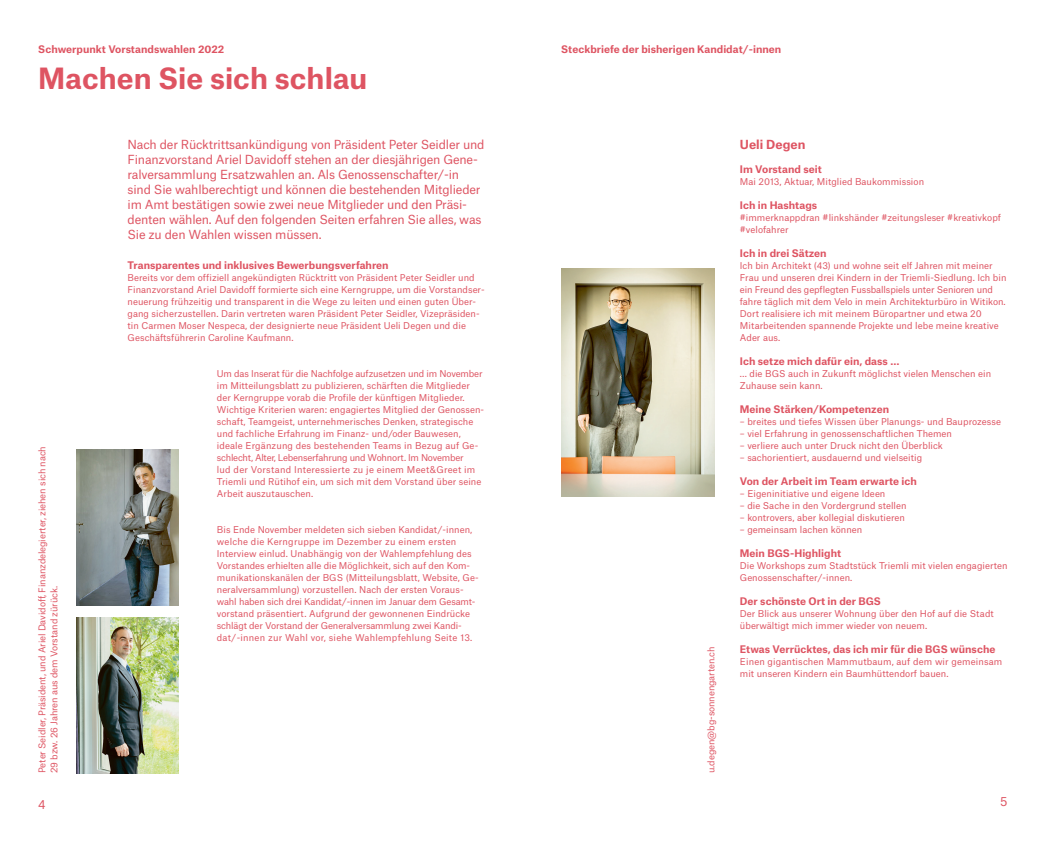
<style>
.page{position:relative;width:1046px;height:842px;background:#fff}
.page>*{position:absolute;margin:0;border:0;box-sizing:border-box;transform-origin:0 0}
.t1{font:700 28px "Atlas Grotesk";letter-spacing:.005em;color:#de5462}
.t2{font:12px/15px "Atlas Grotesk";letter-spacing:-.015em;color:#de5462}
.t3{font:700 12px "Atlas Grotesk";letter-spacing:.005em;color:#de5462}
.t4{font:700 10px "Atlas Grotesk";letter-spacing:.005em;color:#de5462}
.t5{font:9px/12px "Atlas Grotesk";letter-spacing:.005em;color:#de5462}
</style>
<div class="page">
<img style="left:561px;top:268px;width:153px;height:228px">
<img style="left:77px;top:617px;width:102px;height:156px">
<img style="left:77px;top:449px;width:102px;height:156px">
<p class="t4" style="left:38px;top:41px;width:188px">Schwerpunkt Vorstandswahlen 2022</p>
<h1 class="t1" style="left:38px;top:55px;width:331px">Machen Sie sich schlau</h1>
<p class="t5" style="left:35px;top:773px;width:329px;rotate:-90deg">Peter Seidler, Präsident, und Ariel Davidoff, Finanzdelegierter, ziehen sich nach<br>29 bzw. 26 Jahren aus dem Vorstand zürück.</p>
<p class="t2" style="left:128px;top:136px;width:359px">Nach der Rücktrittsankündigung von Präsident Peter Seidler und Finanzvorstand Ariel Davidoff stehen an der diesjährigen Gene&shy;ralversammlung Ersatzwahlen an. Als Genossenschafter/-in sind Sie wahlberechtigt und können die bestehenden Mitglieder im Amt bestätigen sowie zwei neue Mitglieder und den Präsi&shy;denten wählen. Auf den folgenden Seiten erfahren Sie alles, was Sie zu den Wahlen wissen müssen.</p>
<p class="t4" style="left:128px;top:257px;width:263px">Transparentes und inklusives Bewerbungsverfahren</p>
<p class="t5" style="left:128px;top:271px;width:359px">Bereits vor dem offiziell angekündigten Rücktritt von Präsident Peter Seidler und Finanzvorstand Ariel Davidoff formierte sich eine Kerngruppe, um die Vorstandser&shy;neuerung frühzeitig und transparent in die Wege zu leiten und einen guten Über&shy;gang sicherzustellen. Darin vertreten waren Präsident Peter Seidler, Vizepräsiden&shy;tin Carmen Moser Nespeca, der designierte neue Präsident Ueli Degen und die Geschäftsführerin Caroline Kaufmann.</p>
<p class="t5" style="left:217px;top:367px;width:269px">Um das Inserat für die Nachfolge aufzusetzen und im November im Mitteilungsblatt zu publizieren, schärften die Mitglieder der Kerngruppe vorab die Profile der künftigen Mitglieder.<br>Wichtige Kriterien waren: engagiertes Mitglied der Genossen&shy;schaft, Teamgeist, unternehmerisches Denken, strategische und fachliche Erfahrung im Finanz- und/oder Bauwesen, ideale Ergänzung des bestehenden Teams in Bezug auf Ge&shy;schlecht, Alter, Lebenserfahrung und Wohnort. Im November<br>lud der Vorstand Interessierte zu je einem Meet&amp;Greet im Triemli und Rütihof ein, um sich mit dem Vorstand über seine Arbeit auszutauschen.</p>
<p class="t5" style="left:217px;top:523px;width:263px">Bis Ende November meldeten sich sieben Kandidat/-innen, welche die Kerngruppe im Dezember zu einem ersten Interview einlud. Unabhängig von der Wahlempfehlung des Vorstandes erhielten alle die Möglichkeit, sich auf den Kom&shy;munikationskanälen der BGS (Mitteilungsblatt, Website, Ge&shy;neralversammlung) vorzustellen. Nach der ersten Voraus&shy;wahl haben sich drei Kandidat/-innen im Januar dem Gesamt&shy;vorstand präsentiert. Aufgrund der gewonnenen Eindrücke schlägt der Vorstand der Generalversammlung zwei Kandi&shy;dat/-innen zur Wahl vor, siehe Wahlempfehlung Seite 13.</p>
<p class="t4" style="left:561px;top:41px;width:222px">Steckbriefe der bisherigen Kandidat/-innen</p>
<p class="t5" style="left:704px;top:773px;width:128px;rotate:-90deg">u.degen@bg-sonnengarten.ch</p>
<h2 class="t3" style="left:740px;top:135px;width:67px">Ueli Degen</h2>
<p class="t4" style="left:740px;top:161px;width:83px">Im Vorstand seit</p>
<p class="t5" style="left:740px;top:175px;width:186px">Mai 2013, Aktuar, Mitglied Baukommission</p>
<p class="t4" style="left:740px;top:197px;width:79px">Ich in Hashtags</p>
<p class="t5" style="left:740px;top:211px;width:263px">#immerknappdran #linkshänder #zeitungsleser #kreativkopf #velofahrer</p>
<p class="t4" style="left:740px;top:245px;width:88px">Ich in drei Sätzen</p>
<p class="t5" style="left:740px;top:259px;width:268px">Ich bin Architekt (43) und wohne seit elf Jahren mit meiner Frau und unseren drei Kindern in der Triemli-Siedlung. Ich bin ein Freund des gepflegten Fussballspiels unter Senioren und fahre täglich mit dem Velo in mein Architekturbüro in Witikon.<br>Dort realisiere ich mit meinem Büropartner und etwa 20<br>Mitarbeitenden spannende Projekte und lebe meine kreative Ader aus.</p>
<p class="t4" style="left:740px;top:353px;width:161px">Ich setze mich dafür ein, dass …</p>
<p class="t5" style="left:740px;top:367px;width:253px">… die BGS auch in Zukunft möglichst vielen Menschen ein<br>Zuhause sein kann.</p>
<p class="t4" style="left:740px;top:401px;width:151px">Meine Stärken/Kompetenzen</p>
<p class="t5" style="left:740px;top:415px;width:263px">– breites und tiefes Wissen über Planungs- und Bauprozesse</p>
<p class="t5" style="left:740px;top:427px;width:214px">– viel Erfahrung in genossenschaftlichen Themen</p>
<p class="t5" style="left:740px;top:439px;width:205px">– verliere auch unter Druck nicht den Überblick</p>
<p class="t5" style="left:740px;top:451px;width:184px">– sachorientiert, ausdauernd und vielseitig</p>
<p class="t4" style="left:740px;top:473px;width:179px">Von der Arbeit im Team erwarte ich</p>
<p class="t5" style="left:740px;top:487px;width:147px">– Eigeninitiative und eigene Ideen</p>
<p class="t5" style="left:740px;top:499px;width:168px">– die Sache in den Vordergrund stellen</p>
<p class="t5" style="left:740px;top:511px;width:167px">– kontrovers, aber kollegial diskutieren</p>
<p class="t5" style="left:740px;top:523px;width:124px">– gemeinsam lachen können</p>
<p class="t4" style="left:740px;top:545px;width:103px">Mein BGS-Highlight</p>
<p class="t5" style="left:740px;top:559px;width:269px">Die Workshops zum Stadtstück Triemli mit vielen engagierten<br>Genossenschafter/-innen.</p>
<p class="t4" style="left:740px;top:593px;width:143px">Der schönste Ort in der BGS</p>
<p class="t5" style="left:740px;top:607px;width:255px">Der Blick aus unserer Wohnung über den Hof auf die Stadt überwältigt mich immer wieder von neuem.</p>
<p class="t4" style="left:740px;top:641px;width:257px">Etwas Verrücktes, das ich mir für die BGS wünsche</p>
<p class="t5" style="left:740px;top:655px;width:264px">Einen gigantischen Mammutbaum, auf dem wir gemeinsam mit unseren Kindern ein Baumhüttendorf bauen.</p>
<h2 class="t2" style="left:38px;top:796px;width:9px">4</h2>
<h2 class="t2" style="left:1000px;top:793px;width:9px">5</h2>
</div>
